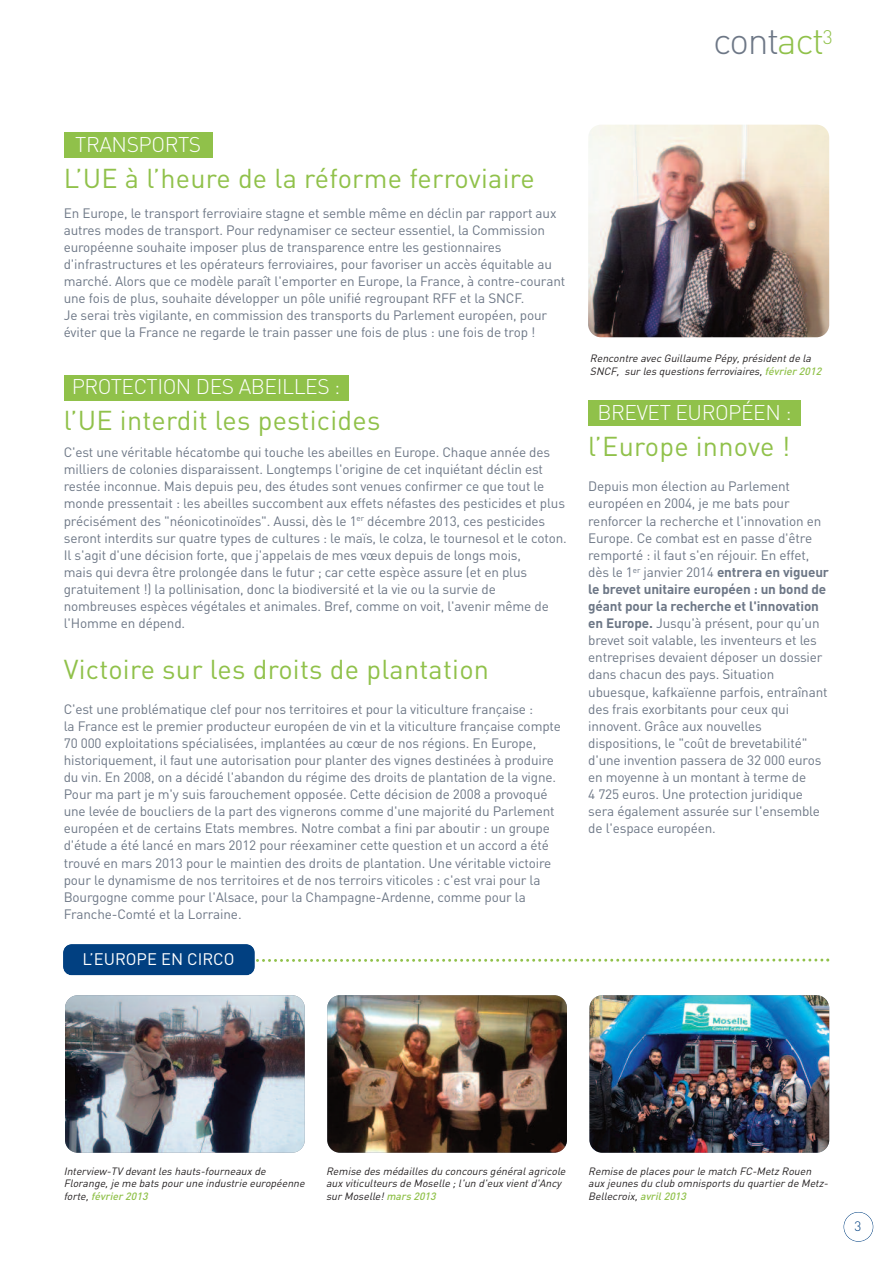
<style>
.page{position:relative;width:893px;height:1263px;background:#fff}
.page>*{position:absolute;margin:0;border:0;box-sizing:border-box;transform-origin:0 0}
.t1{font:300 37.35px "DIN";letter-spacing:-.04em;color:#6d7786}
.t2{font:27px "DIN";letter-spacing:.01em;color:#90c14a}
.t3{font:300 21px "DIN";letter-spacing:-.02em;color:#fff}
.t4{font:16.5px "DIN";color:#fff}
.t5{font:13.5px/17.1px "DIN";letter-spacing:-.01em;color:#6d7786}
.t6{font:300 13.5px "DIN";color:#014081}
.t7{font:italic 10.5px/12.8px "DIN";color:#231f20}
.s1{color:#90c14a}
.s2{font-weight:500;color:#90c14a}
.s3{font-weight:700}
</style>
<div class="page">
<div style="left:64px;top:132px;width:149px;height:26px;background:#90c14a"></div>
<div style="left:588px;top:400px;width:213px;height:26px;background:#90c14a"></div>
<div style="left:64px;top:375px;width:284px;height:25px;background:#90c14a"></div>
<div style="left:843px;top:1212px;width:30px;height:30px;border:1px solid #014081;border-radius:50%"></div>
<img style="left:65px;top:995px;width:240px;height:158px;border-radius:13px">
<img style="left:327px;top:995px;width:240px;height:158px;border-radius:13px">
<img style="left:589px;top:995px;width:240px;height:158px;border-radius:13px">
<svg style="left:256px;top:958px;width:573px;height:4px"></svg>
<div style="left:63px;top:944px;width:192px;height:31px;background:#014081;border-radius:9px"></div>
<div style="left:62px;top:943px;width:194px;height:33px;border:2px solid #fff;border-radius:9px"></div>
<img style="left:588px;top:125px;width:241px;height:212px;border-radius:13px">
<h1 class="t1" style="left:713px;top:19px;width:121px">cont<span class="s1">act</span><sup>3</sup></h1>
<h3 class="t3" style="left:75px;top:132px;width:128px">TRANSPORTS</h3>
<h2 class="t2" style="left:64px;top:162px;width:472px">L’UE à l’heure de la réforme ferroviaire</h2>
<p class="t5" style="left:64px;top:204px;width:503px">En Europe, le transport ferroviaire stagne et semble même en déclin par rapport aux autres modes de transport. Pour redynamiser ce secteur essentiel, la Commission européenne souhaite imposer plus de transparence entre les gestionnaires d'infrastructures et les opérateurs ferroviaires, pour favoriser un accès équitable au marché. Alors que ce modèle paraît l'emporter en Europe, la France, à contre-courant une fois de plus, souhaite développer un pôle unifié regroupant RFF et la SNCF.<br>Je serai très vigilante, en commission des transports du Parlement européen, pour éviter que la France ne regarde le train passer une fois de plus : une fois de trop !</p>
<h3 class="t3" style="left:72px;top:375px;width:270px">PROTECTION DES ABEILLES :</h3>
<h2 class="t2" style="left:64px;top:405px;width:318px">l’UE interdit les pesticides</h2>
<p class="t5" style="left:64px;top:444px;width:504px">C'est une véritable hécatombe qui touche les abeilles en Europe. Chaque année des milliers de colonies disparaissent. Longtemps l'origine de cet inquiétant déclin est restée inconnue. Mais depuis peu, des études sont venues confirmer ce que tout le monde pressentait : les abeilles succombent aux effets néfastes des pesticides et plus précisément des "néonicotinoïdes". Aussi, dès le 1<sup>er</sup> décembre 2013, ces pesticides seront interdits sur quatre types de cultures : le maïs, le colza, le tournesol et le coton.<br>Il s'agit d'une décision forte, que j'appelais de mes vœux depuis de longs mois,<br>mais qui devra être prolongée dans le futur ; car cette espèce assure (et en plus gratuitement !) la pollinisation, donc la biodiversité et la vie ou la survie de nombreuses espèces végétales et animales. Bref, comme on voit, l'avenir même de l'Homme en dépend.</p>
<h2 class="t2" style="left:64px;top:654px;width:427px">Victoire sur les droits de plantation</h2>
<p class="t5" style="left:64px;top:700px;width:499px">C'est une problématique clef pour nos territoires et pour la viticulture française :<br>la France est le premier producteur européen de vin et la viticulture française compte 70 000 exploitations spécialisées, implantées au cœur de nos régions. En Europe, historiquement, il faut une autorisation pour planter des vignes destinées à produire du vin. En 2008, on a décidé l'abandon du régime des droits de plantation de la vigne.<br>Pour ma part je m'y suis farouchement opposée. Cette décision de 2008 a provoqué une levée de boucliers de la part des vignerons comme d'une majorité du Parlement européen et de certains Etats membres. Notre combat a fini par aboutir : un groupe d'étude a été lancé en mars 2012 pour réexaminer cette question et un accord a été trouvé en mars 2013 pour le maintien des droits de plantation. Une véritable victoire pour le dynamisme de nos territoires et de nos terroirs viticoles : c'est vrai pour la Bourgogne comme pour l'Alsace, pour la Champagne-Ardenne, comme pour la Franche-Comté et la Lorraine.</p>
<p class="t4" style="left:83px;top:950px;width:153px">L’EUROPE EN CIRCO</p>
<p class="t7" style="left:590px;top:352px;width:235px">Rencontre avec Guillaume Pépy, président de la<br>SNCF, sur les questions ferroviaires, <span class="s2">février 2012</span></p>
<h3 class="t3" style="left:598px;top:400px;width:195px">BREVET EUROPÉEN :</h3>
<h2 class="t2" style="left:588px;top:430px;width:203px">l’Europe innove !</h2>
<p class="t5" style="left:588px;top:478px;width:242px">Depuis mon élection au Parlement européen en 2004, je me bats pour renforcer la recherche et l'innovation en Europe. Ce combat est en passe d'être remporté : il faut s'en réjouir. En effet, dès le 1<sup>er</sup> janvier 2014 <span class="s3">entrera en vigueur le brevet unitaire européen : un bond de géant pour la recherche et l'innovation en Europe.</span> Jusqu'à présent, pour qu’un brevet soit valable, les inventeurs et les entreprises devaient déposer un dossier dans chacun des pays. Situation ubuesque, kafkaïenne parfois, entraînant des frais exorbitants pour ceux qui innovent. Grâce aux nouvelles dispositions, le "coût de brevetabilité" d'une invention passera de 32 000 euros en moyenne à un montant à terme de<br>4 725 euros. Une protection juridique sera également assurée sur l'ensemble de l'espace européen.</p>
<p class="t7" style="left:64px;top:1165px;width:245px">Interview-TV devant les hauts-fourneaux de<br>Florange, je me bats pour une industrie européenne forte, <span class="s2">février 2013</span></p>
<p class="t7" style="left:326px;top:1165px;width:243px">Remise des médailles du concours général agricole aux viticulteurs de Moselle ; l'un d'eux vient d'Ancy sur Moselle! <span class="s2">mars 2013</span></p>
<p class="t7" style="left:588px;top:1165px;width:244px">Remise de places pour le match FC-Metz Rouen aux jeunes du club omnisports du quartier de Metz-<br>Bellecroix, <span class="s2">avril 2013</span></p>
<p class="t6" style="left:855px;top:1218px;width:8px">3</p>
</div>
